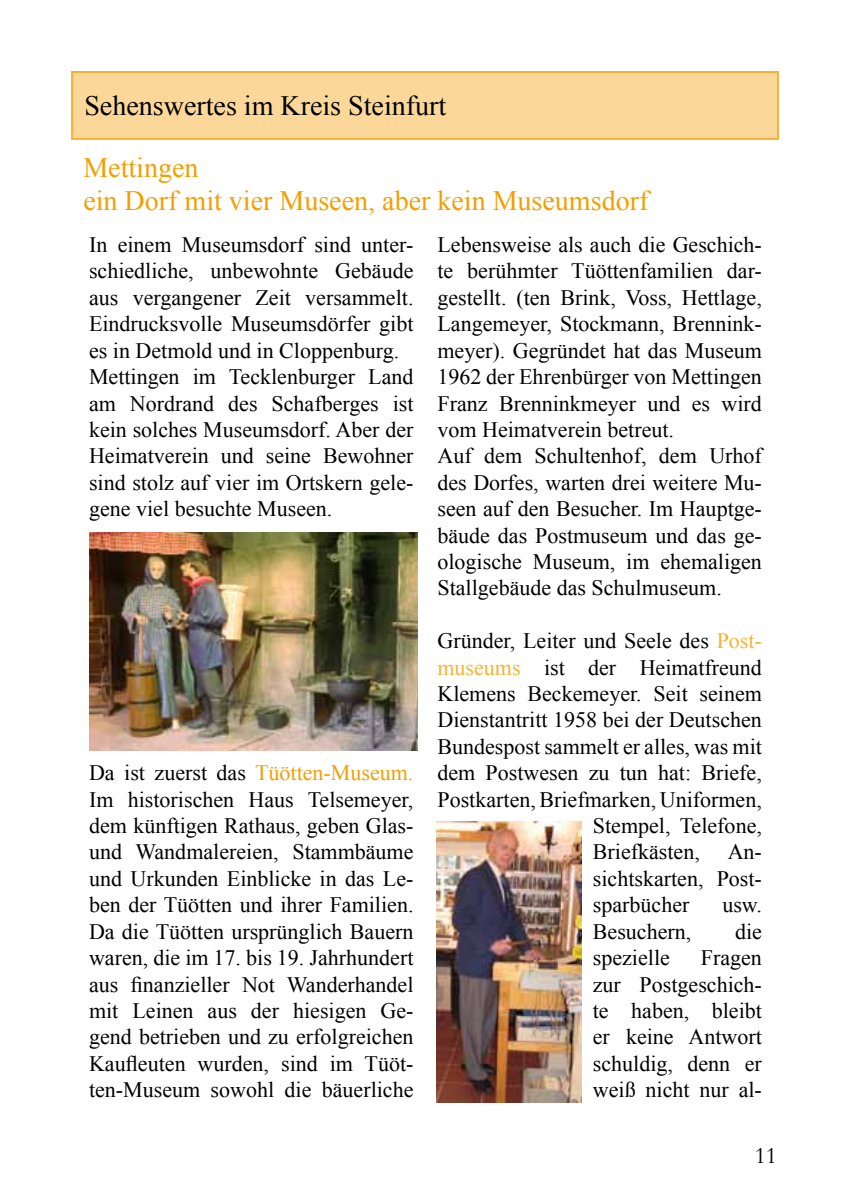
<style>
.page{position:relative;width:851px;height:1191px;background:#fff}
.page>*{position:absolute;margin:0;border:0;box-sizing:border-box;transform-origin:0 0}
.t1{font:28px/33.6px "Times New Roman";color:#f49e00}
.t2{font:28px "Times New Roman";color:#000}
.t3{font:24px "Garamond";color:#000}
.t4{font:22px/26.4px "Times New Roman";color:#000;text-align:justify}
.s1{color:#f49e00}
.s2{color:#f7b233}
</style>
<div class="page">
<div style="left:72px;top:72px;width:705px;height:67px;background:#fbd899"></div>
<div style="left:71px;top:71px;width:707px;height:69px;border:2px solid #f7b233"></div>
<img style="left:89px;top:532px;width:329px;height:218px">
<img style="left:437px;top:822px;width:144px;height:280px">
<p class="t2" style="left:84px;top:87px;width:363px">Sehenswertes im Kreis Steinfurt</p>
<p class="t1" style="left:83px;top:150px;width:566px">Mettingen<br>ein Dorf mit vier Museen, aber kein Museumsdorf</p>
<p class="t4" style="left:89px;top:231px;width:326px;text-align:left">In einem Museumsdorf sind unter&shy;schiedliche, unbewohnte Gebäude aus vergangener Zeit versammelt.<br>Eindrucksvolle Museumsdörfer gibt es in Detmold und in Cloppenburg.<br>Mettingen im Tecklenburger Land am Nordrand des Schafberges ist kein solches Museumsdorf. Aber der Heimatverein und seine Bewohner sind stolz auf vier im Ortskern gele&shy;gene viel besuchte Museen.</p>
<p class="t4" style="left:89px;top:759px;width:326px">Da ist zuerst das <span class="s1">Tüötten-Museum.<br></span>Im historischen Haus Telsemeyer, dem künftigen Rathaus, geben Glas&shy;und Wandmalereien, Stammbäume und Urkunden Einblicke in das Le&shy;ben der Tüötten und ihrer Familien.<br>Da die Tüötten ursprünglich Bauern waren, die im 17. bis 19. Jahrhundert aus finanzieller Not Wanderhandel mit Leinen aus der hiesigen Ge&shy;gend betrieben und zu erfolgreichen Kaufleuten wurden, sind im Tüöt&shy;ten-Museum sowohl die bäuerliche</p>
<p class="t4" style="left:437px;top:231px;width:326px;text-align:left">Lebensweise als auch die Geschich&shy;te berühmter Tüöttenfamilien dar&shy;gestellt. (ten Brink, Voss, Hettlage, Langemeyer, Stockmann, Brennink&shy;meyer). Gegründet hat das Museum 1962 der Ehrenbürger von Mettingen Franz Brenninkmeyer und es wird vom Heimatverein betreut.<br>Auf dem Schultenhof, dem Urhof des Dorfes, warten drei weitere Mu&shy;seen auf den Besucher. Im Hauptge&shy;bäude das Postmuseum und das ge&shy;ologische Museum, im ehemaligen Stallgebäude das Schulmuseum.</p>
<p class="t4" style="left:437px;top:627px;width:326px">Gründer, Leiter und Seele des <span class="s2">Post-</span></p>
<p class="t4" style="left:437px;top:653px;width:326px"><span class="s2">museums</span> ist der Heimatfreund</p>
<p class="t4" style="left:437px;top:680px;width:326px">Klemens Beckemeyer. Seit seinem</p>
<p class="t4" style="left:437px;top:706px;width:326px">Dienstantritt 1958 bei der Deutschen</p>
<p class="t4" style="left:437px;top:733px;width:326px">Bundespost sammelt er alles, was mit</p>
<p class="t4" style="left:437px;top:759px;width:326px">dem Postwesen zu tun hat: Briefe,</p>
<p class="t4" style="left:437px;top:785px;width:326px">Postkarten, Briefmarken, Uniformen,</p>
<p class="t4" style="left:592px;top:812px;width:170px">Stempel, Telefone,</p>
<p class="t4" style="left:592px;top:838px;width:108px">Briefkästen,</p>
<p class="t4" style="left:592px;top:838px;width:170px;text-indent:135px">An&shy;sichtskarten, Post&shy;sparbücher</p>
<p class="t4" style="left:722px;top:891px;width:41px">usw.</p>
<p class="t4" style="left:592px;top:917px;width:100px">Besuchern,</p>
<p class="t4" style="left:735px;top:917px;width:28px">die</p>
<p class="t4" style="left:592px;top:944px;width:78px">spezielle</p>
<p class="t4" style="left:592px;top:944px;width:170px;text-indent:108px">Fragen zur Postgeschich&shy;te haben, bleibt er keine Antwort schuldig, denn er weiß nicht nur al-</p>
<p class="t3" style="left:754px;top:1139px;width:24px">11</p>
</div>
